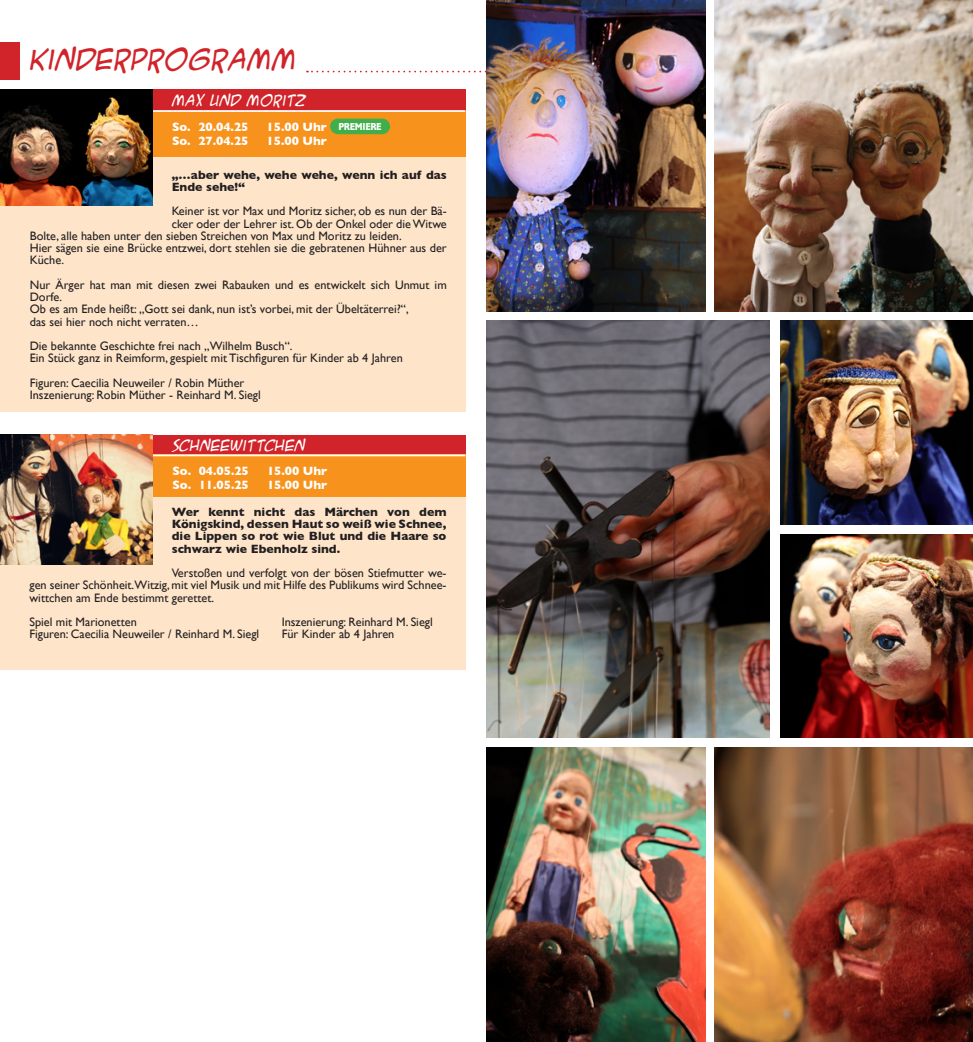
<style>
.page{position:relative;width:973px;height:1042px;background:#fff}
.page>*{position:absolute;margin:0;border:0;box-sizing:border-box;transform-origin:0 0}
.t1{font:italic 28px "ACME Secret Agent";color:#d1232a}
.t2{font:italic 14.88px "ACME Secret Agent";color:#fff}
.t3{font:12.25px/12.2px "Gill Sans";color:#231f20}
.t4{font:700 12.25px/12.2px "Gill Sans";color:#231f20}
.t5{font:700 12.25px "Gill Sans";letter-spacing:-.005em;color:#fff}
.t6{font:700 10.33px "Gill Sans";letter-spacing:-.04em;color:#fff;scale:.8 1}
</style>
<div class="page">
<img style="left:486px;top:321px;width:283px;height:416px">
<img style="left:780px;top:534px;width:192px;height:203px">
<img style="left:780px;top:321px;width:192px;height:203px">
<img style="left:486px;top:747px;width:219px;height:295px">
<img style="left:714px;top:747px;width:258px;height:295px">
<img style="left:714px;top:0;width:258px;height:311px">
<img style="left:486px;top:0;width:219px;height:311px">
<div style="left:148px;top:111px;width:317px;height:47px;background:#f7931d"></div>
<div style="left:0;top:158px;width:465px;height:254px;background:#fee5ca"></div>
<div style="left:148px;top:89px;width:317px;height:22px;background:#d1232a"></div>
<hr style="left:153px;top:110px;width:312px;height:2px;background:#fff">
<img style="left:0;top:89px;width:153px;height:116px">
<div style="left:0;top:42px;width:20px;height:38px;background:#d1232a"></div>
<svg style="left:307px;top:71px;width:179px;height:1px"></svg>
<div style="left:0;top:482px;width:465px;height:188px;background:#fee5ca"></div>
<div style="left:143px;top:435px;width:322px;height:21px;background:#d1232a"></div>
<div style="left:143px;top:455px;width:322px;height:42px;background:#f7931d"></div>
<img style="left:0;top:435px;width:153px;height:130px">
<hr style="left:153px;top:454px;width:312px;height:2px;background:#fff">
<div style="left:330px;top:119px;width:60px;height:15px;background:#40ae49;border-radius:8px"></div>
<p class="t1" style="left:30px;top:39px;width:268px">KINDERPROGRAMM</p>
<p class="t2" style="left:172px;top:89px;width:135px">MAX UND MORITZ</p>
<p class="t5" style="left:172px;top:117px;width:78px">So. 20.04.25</p>
<p class="t5" style="left:266px;top:117px;width:62px">15.00 Uhr</p>
<p class="t5" style="left:172px;top:131px;width:78px">So. 27.04.25</p>
<p class="t5" style="left:266px;top:131px;width:62px">15.00 Uhr</p>
<p class="t6" style="left:338px;top:118px;width:56px">PREMIERE</p>
<p class="t4" style="left:172px;top:168px;width:276px">„…aber wehe, wehe wehe, wenn ich auf das<br>Ende sehe!“</p>
<p class="t3" style="left:172px;top:205px;width:276px">Keiner ist vor Max und Moritz sicher, ob es nun der Bä-</p>
<p class="t3" style="left:172px;top:217px;width:276px">cker oder der Lehrer ist. Ob der Onkel oder die Witwe</p>
<p class="t3" style="left:30px;top:229px;width:373px">Bolte, alle haben unter den sieben Streichen von Max und Moritz zu leiden.</p>
<p class="t3" style="left:30px;top:242px;width:418px">Hier sägen sie eine Brücke entzwei, dort stehlen sie die gebratenen Hühner aus der<br>Küche.</p>
<p class="t3" style="left:30px;top:278px;width:418px">Nur Ärger hat man mit diesen zwei Rabauken und es entwickelt sich Unmut im<br>Dorfe.</p>
<p class="t3" style="left:30px;top:303px;width:380px">Ob es am Ende heißt: „Gott sei dank, nun ist’s vorbei, mit der Übeltäterrei?“,</p>
<p class="t3" style="left:30px;top:315px;width:170px">das sei hier noch nicht verraten…</p>
<p class="t3" style="left:30px;top:340px;width:264px">Die bekannte Geschichte frei nach „Wilhelm Busch“.</p>
<p class="t3" style="left:30px;top:352px;width:374px">Ein Stück ganz in Reimform, gespielt mit Tischfiguren für Kinder ab 4 Jahren</p>
<p class="t3" style="left:30px;top:376px;width:216px">Figuren: Caecilia Neuweiler / Robin Müther</p>
<p class="t3" style="left:30px;top:389px;width:232px">Inszenierung: Robin Müther - Reinhard M. Siegl</p>
<p class="t2" style="left:172px;top:434px;width:135px">SCHNEEWITTCHEN</p>
<p class="t5" style="left:172px;top:461px;width:78px">So. 04.05.25</p>
<p class="t5" style="left:267px;top:461px;width:62px">15.00 Uhr</p>
<p class="t5" style="left:172px;top:475px;width:78px">So. 11.05.25</p>
<p class="t5" style="left:267px;top:475px;width:62px">15.00 Uhr</p>
<p class="t4" style="left:172px;top:505px;width:276px;text-align:justify">Wer kennt nicht das Märchen von dem Königskind, dessen Haut so weiß wie Schnee, die Lippen so rot wie Blut und die Haare so schwarz wie Ebenholz sind.</p>
<p class="t3" style="left:29px;top:567px;width:418px;text-align:justify;text-indent:142px">Verstoßen und verfolgt von der bösen Stiefmutter we&shy;gen seiner Schönheit.Witzig, mit viel Musik und mit Hilfe des Publikums wird Schnee&shy;wittchen am Ende bestimmt gerettet.</p>
<p class="t3" style="left:29px;top:616px;width:109px">Spiel mit Marionetten</p>
<p class="t3" style="left:281px;top:616px;width:152px">Inszenierung: Reinhard M. Siegl</p>
<p class="t3" style="left:29px;top:628px;width:231px">Figuren: Caecilia Neuweiler / Reinhard M. Siegl</p>
<p class="t3" style="left:281px;top:628px;width:114px">Für Kinder ab 4 Jahren</p>
</div>
